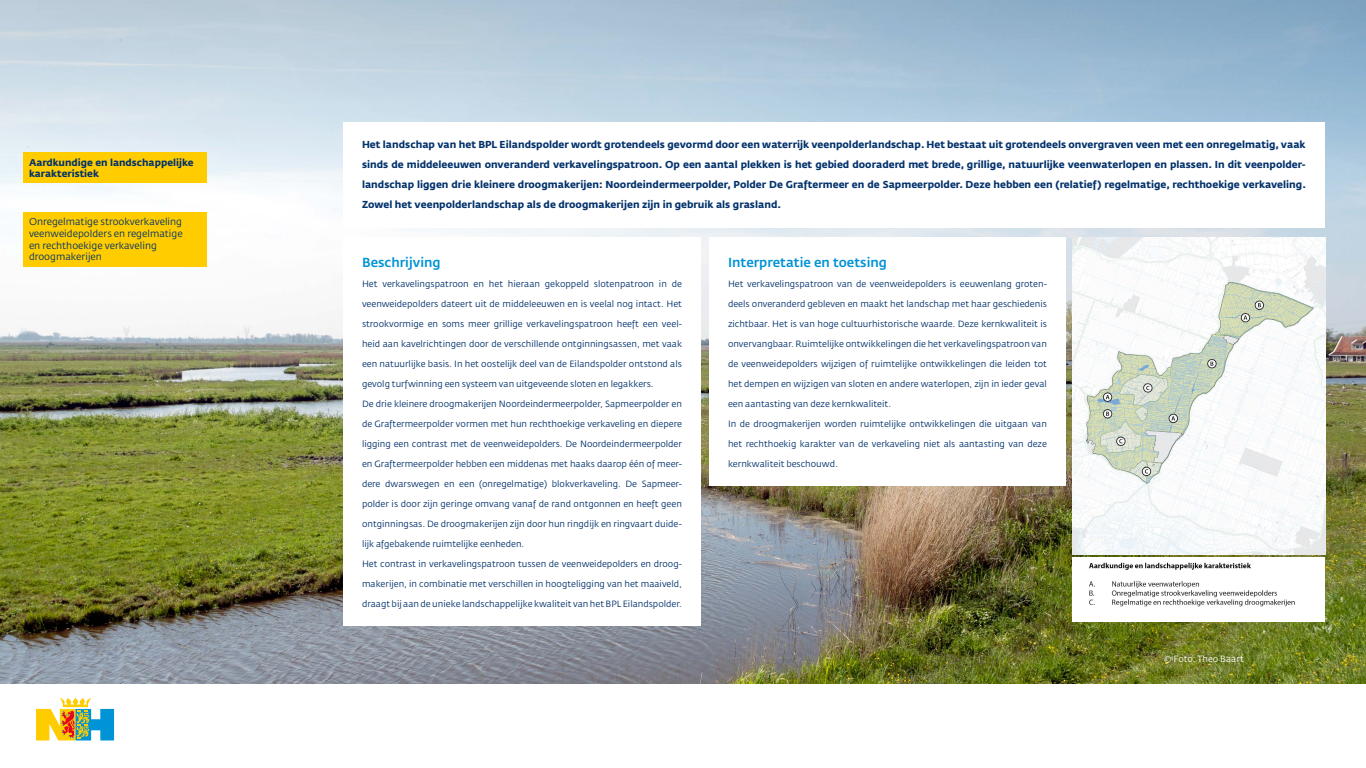
<style>
.page{position:relative;width:1366px;height:768px;background:#fff}
.page>*{position:absolute;margin:0;border:0;box-sizing:border-box;transform-origin:0 0}
.Txt{font:500 13px "Fedra Sans Std";color:#0093d6}
.txt_bold{font:700 10px/20px "Fedra Sans Std";color:#03326c;text-align:justify}
.NAV_tekst_actief{font:9.8px/11.7px "Fedra Sans Std";color:#03326c}
.t1{font:700 9.8px/11.7px "Fedra Sans Std";color:#03326c}
.Txt-2{font:9px "Fedra Sans Std";color:#03326c}
.t2{font:9px "Fedra Sans Std";color:#fff}
</style>
<div class="page">
<img style="left:0;top:194px;width:1366px;height:490px">
<svg style="left:0;top:0;width:1366px;height:194px;background:#b5cbdc"></svg>
<svg style="left:36px;top:698px;width:78px;height:42px"></svg>
<img style="left:1072px;top:238px;width:253px;height:317px">
<img style="left:1072px;top:557px;width:253px;height:65px">
<div style="left:709px;top:238px;width:357px;height:248px;background:#fff"></div>
<div style="left:343px;top:238px;width:358px;height:388px;background:#fff"></div>
<div style="left:343px;top:122px;width:982px;height:106px;background:#fff"></div>
<div style="left:23px;top:212px;width:184px;height:54px;background:#fc0"></div>
<div style="left:23px;top:153px;width:184px;height:30px;background:#fc0"></div>
<p class="t1" style="left:29px;top:156px;width:166px">Aardkundige en landschappelijke karakteristiek</p>
<p class="NAV_tekst_actief" style="left:29px;top:216px;width:155px">Onregelmatige strookverkaveling veenweidepolders en regelmatige en rechthoekige verkaveling droogmakerijen</p>
<p class="txt_bold" style="left:362px;top:135px;width:945px">Het landschap van het BPL Eilandspolder wordt grotendeels gevormd door een waterrijk veenpolderlandschap. Het bestaat uit grotendeels onvergraven veen met een onregelmatig, vaak sinds de middeleeuwen onveranderd verkavelingspatroon. Op een aantal plekken is het gebied dooraderd met brede, grillige, natuurlijke veenwaterlopen en plassen. In dit veenpolder&shy;landschap liggen drie kleinere droogmakerijen: Noordeindermeerpolder, Polder De Graftermeer en de Sapmeerpolder. Deze hebben een (relatief) regelmatige, rechthoekige verkaveling.<br>Zowel het veenpolderlandschap als de droogmakerijen zijn in gebruik als grasland.</p>
<p class="Txt" style="left:362px;top:254px;width:80px">Beschrijving</p>
<p class="Txt-2" style="left:362px;top:278px;width:322px">Het verkavelingspatroon en het hieraan gekoppeld slotenpatroon in de</p>
<p class="Txt-2" style="left:362px;top:298px;width:321px">veenweidepolders dateert uit de middeleeuwen en is veelal nog intact. Het</p>
<p class="Txt-2" style="left:362px;top:318px;width:322px">strookvormige en soms meer grillige verkavelingspatroon heeft een veel-</p>
<p class="Txt-2" style="left:362px;top:338px;width:321px">heid aan kavelrichtingen door de verschillende ontginningsassen, met vaak</p>
<p class="Txt-2" style="left:362px;top:358px;width:321px">een natuurlijke basis. In het oostelijk deel van de Eilandspolder ontstond als</p>
<p class="Txt-2" style="left:362px;top:378px;width:293px">gevolg turfwinning een systeem van uitgeveende sloten en legakkers.</p>
<p class="Txt-2" style="left:362px;top:398px;width:322px">De drie kleinere droogmakerijen Noordeindermeerpolder, Sapmeerpolder en</p>
<p class="Txt-2" style="left:362px;top:418px;width:321px">de Graftermeerpolder vormen met hun rechthoekige verkaveling en diepere</p>
<p class="Txt-2" style="left:362px;top:438px;width:322px">ligging een contrast met de veenweidepolders. De Noordeindermeerpolder</p>
<p class="Txt-2" style="left:362px;top:458px;width:321px">en Graftermeerpolder hebben een middenas met haaks daarop één of meer-</p>
<p class="Txt-2" style="left:362px;top:478px;width:321px">dere dwarswegen en een (onregelmatige) blokverkaveling. De Sapmeer-</p>
<p class="Txt-2" style="left:362px;top:498px;width:321px">polder is door zijn geringe omvang vanaf de rand ontgonnen en heeft geen</p>
<p class="Txt-2" style="left:362px;top:518px;width:321px">ontginningsas. De droogmakerijen zijn door hun ringdijk en ringvaart duide-</p>
<p class="Txt-2" style="left:362px;top:538px;width:164px">lijk afgebakende ruimtelijke eenheden.</p>
<p class="Txt-2" style="left:362px;top:558px;width:322px">Het contrast in verkavelingspatroon tussen de veenweidepolders en droog-</p>
<p class="Txt-2" style="left:362px;top:578px;width:322px">makerijen, in combinatie met verschillen in hoogteligging van het maaiveld,</p>
<p class="Txt-2" style="left:362px;top:598px;width:322px">draagt bij aan de unieke landschappelijke kwaliteit van het BPL Eilandspolder.</p>
<p class="Txt" style="left:728px;top:254px;width:161px">Interpretatie en toetsing</p>
<p class="Txt-2" style="left:728px;top:278px;width:320px">Het verkavelingspatroon van de veenweidepolders is eeuwenlang groten-</p>
<p class="Txt-2" style="left:728px;top:298px;width:321px">deels onveranderd gebleven en maakt het landschap met haar geschiedenis</p>
<p class="Txt-2" style="left:728px;top:318px;width:321px">zichtbaar. Het is van hoge cultuurhistorische waarde. Deze kernkwaliteit is</p>
<p class="Txt-2" style="left:728px;top:338px;width:320px">onvervangbaar. Ruimtelijke ontwikkelingen die het verkavelingspatroon van</p>
<p class="Txt-2" style="left:728px;top:358px;width:320px">de veenweidepolders wijzigen of ruimtelijke ontwikkelingen die leiden tot</p>
<p class="Txt-2" style="left:728px;top:378px;width:320px">het dempen en wijzigen van sloten en andere waterlopen, zijn in ieder geval</p>
<p class="Txt-2" style="left:728px;top:398px;width:165px">een aantasting van deze kernkwaliteit.</p>
<p class="Txt-2" style="left:728px;top:418px;width:321px">In de droogmakerijen worden ruimtelijke ontwikkelingen die uitgaan van</p>
<p class="Txt-2" style="left:728px;top:438px;width:321px">het rechthoekig karakter van de verkaveling niet als aantasting van deze</p>
<p class="Txt-2" style="left:728px;top:458px;width:111px">kernkwaliteit beschouwd.</p>
<p class="t2" style="left:1164px;top:653px;width:82px">© Foto: Theo Baart</p>
</div>
